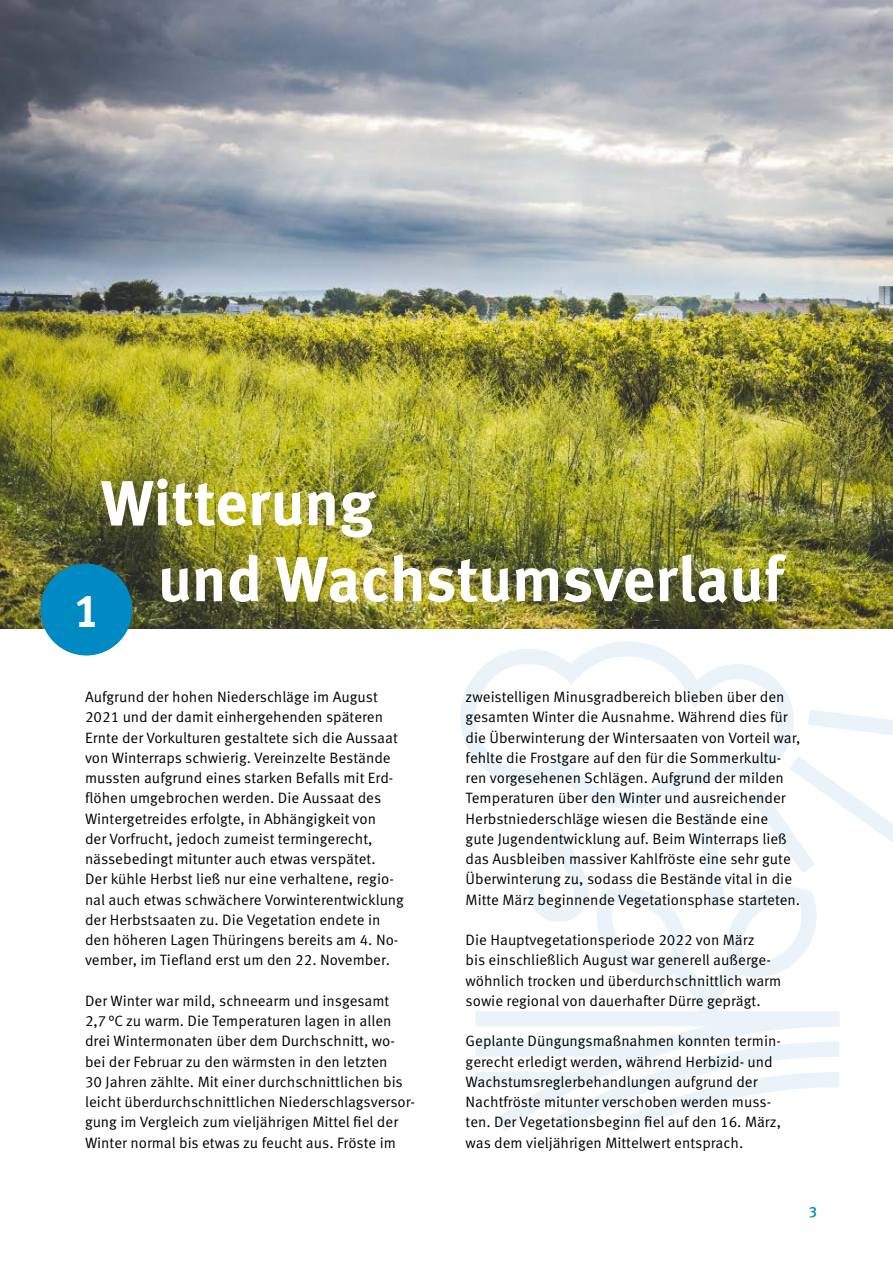
<style>
.page{position:relative;width:893px;height:1263px;background:#fff}
.page>*{position:absolute;margin:0;border:0;box-sizing:border-box;transform-origin:0 0}
.t1{font:700 63.3px/76.1px "Meta OT";color:#fff}
.t2{font:700 46.35px "Meta OT";color:#fff}
.t3{font:15px/20.2px "Meta OT Norm";color:#000}
.t4{font:500 15px "Meta OT";color:#008ac4}
</style>
<div class="page">
<svg style="left:475px;top:821px;width:365px;height:311px"></svg>
<svg style="left:460px;top:641px;width:330px;height:167px"></svg>
<svg style="left:686px;top:700px;width:207px;height:224px"></svg>
<img style="left:0;top:0;width:893px;height:628px">
<div style="left:44px;top:567px;width:85px;height:85px;background:#008ac4;border-radius:50%"></div>
<div style="left:40px;top:564px;width:92px;height:91px;border:7px solid #008ac4;border-radius:50%"></div>
<h1 class="t1" style="left:158px;top:466px;width:627px;text-indent:-57px">Witterung<br>und Wachstumsverlauf</h1>
<h2 class="t2" style="left:74px;top:581px;width:28px">1</h2>
<p class="t3" style="left:85px;top:687px;width:320px">Aufgrund der hohen Niederschläge im August 2021 und der damit einhergehenden späteren Ernte der Vorkulturen gestaltete sich die Aussaat von Winterraps schwierig. Vereinzelte Bestände mussten aufgrund eines starken Befalls mit Erd&shy;flöhen umgebrochen werden. Die Aussaat des Wintergetreides erfolgte, in Abhängigkeit von<br>der Vorfrucht, jedoch zumeist termingerecht, nässebedingt mitunter auch etwas verspätet.<br>Der kühle Herbst ließ nur eine verhaltene, regio&shy;nal auch etwas schwächere Vorwinterentwicklung der Herbstsaaten zu. Die Vegetation endete in den höheren Lagen Thüringens bereits am 4. No&shy;vember, im Tiefland erst um den 22. November.</p>
<p class="t3" style="left:85px;top:991px;width:331px">Der Winter war mild, schneearm und insgesamt 2,7°C zu warm. Die Temperaturen lagen in allen drei Wintermonaten über dem Durchschnitt, wo&shy;bei der Februar zu den wärmsten in den letzten<br>30 Jahren zählte. Mit einer durchschnittlichen bis leicht überdurchschnittlichen Niederschlagsversor&shy;gung im Vergleich zum vieljährigen Mittel fiel der Winter normal bis etwas zu feucht aus. Fröste im</p>
<p class="t3" style="left:466px;top:687px;width:336px">zweistelligen Minusgradbereich blieben über den gesamten Winter die Ausnahme. Während dies für die Überwinterung der Wintersaaten von Vorteil war, fehlte die Frostgare auf den für die Sommerkultu&shy;ren vorgesehenen Schlägen. Aufgrund der milden Temperaturen über den Winter und ausreichender Herbstniederschläge wiesen die Bestände eine gute Jugendentwicklung auf. Beim Winterraps ließ das Ausbleiben massiver Kahlfröste eine sehr gute Überwinterung zu, sodass die Bestände vital in die Mitte März beginnende Vegetationsphase starteten.</p>
<p class="t3" style="left:466px;top:930px;width:317px">Die Hauptvegetationsperiode 2022 von März<br>bis einschließlich August war generell außerge&shy;wöhnlich trocken und überdurchschnittlich warm sowie regional von dauerhafter Dürre geprägt.</p>
<p class="t3" style="left:466px;top:1031px;width:317px">Geplante Düngungsmaßnahmen konnten termin&shy;gerecht erledigt werden, während Herbizid- und Wachstumsreglerbehandlungen aufgrund der Nachtfröste mitunter verschoben werden muss&shy;ten. Der Vegetationsbeginn fiel auf den 16. März, was dem vieljährigen Mittelwert entsprach.</p>
<p class="t4" style="left:809px;top:1202px;width:10px">3</p>
</div>
